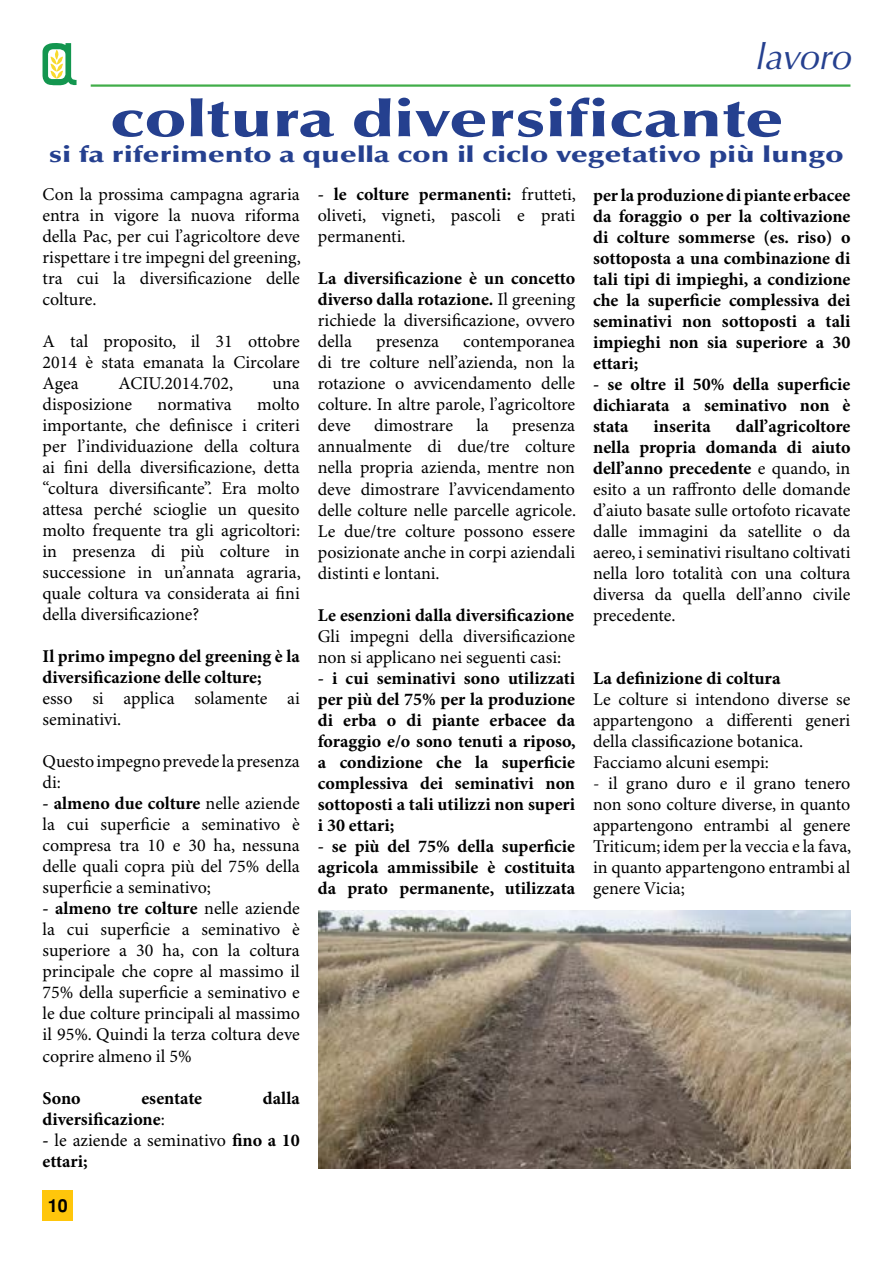
<style>
.page{position:relative;width:893px;height:1263px;background:#fff}
.page>*{position:absolute;margin:0;border:0;box-sizing:border-box;transform-origin:0 0}
.t1{font:900 51.9px "Optima";color:#25408f;scale:1.35 1}
.t2{font:italic 36px "Optima";color:#25408f}
.t3{font:900 22.65px "Optima";color:#25408f;scale:1.35 1}
.t4{font:18px/21px "Minion Pro";color:#000;text-align:justify}
.t5{font:700 18px/21px "Minion Pro";color:#000;text-align:justify}
.t6{font:18px "Minion Pro Bold Capt";color:#000}
.t7{font:700 18px "Helvetica";color:#000}
.s1{font-weight:700}
.s2{font-weight:400}
</style>
<div class="page">
<div style="left:43px;top:1190px;width:30px;height:30px;background:#ffc60b"></div>
<svg style="left:43px;top:43px;width:34px;height:43px"></svg>
<hr style="left:91px;top:84px;width:759px;height:3px;background:#41ad49">
<img style="left:319px;top:910px;width:532px;height:258px">
<h2 class="t2" style="left:754px;top:36px;width:98px">lavoro</h2>
<h1 class="t1" style="left:109px;top:88px;width:501px">coltura diversificante</h1>
<p class="t3" style="left:49px;top:141px;width:590px">si fa riferimento a quella con il ciclo vegetativo più lungo</p>
<p class="t4" style="left:43px;top:185px;width:260px">Con la prossima campagna agraria entra in vigore la nuova riforma della Pac, per cui l’agricoltore deve rispettare i tre impegni del greening, tra cui la diversificazione delle colture.</p>
<p class="t4" style="left:43px;top:332px;width:259px">A tal proposito, il 31 ottobre 2014 è stata emanata la Circolare Agea</p>
<p class="t4" style="left:318px;top:185px;width:260px"><span class="s1">- le colture permanenti:</span> frutteti, oliveti, vigneti, pascoli e prati permanenti.</p>
<p class="t5" style="left:318px;top:269px;width:259px">La diversificazione è un concetto diverso dalla rotazione. <span class="s2">Il greening richiede la diversificazione, ovvero della</span></p>
<p class="t5" style="left:593px;top:185px;width:259px">per la produzione di piante erbacee da foraggio o per la coltivazione di colture sommerse (es. riso) o sottoposta a una combinazione di tali tipi di impieghi, a condizione che la superficie complessiva dei seminativi non sottoposti a tali impieghi non sia superiore a 30 ettari;</p>
<p class="t5" style="left:593px;top:374px;width:259px">- se oltre il 50% della superficie dichiarata a seminativo non è stata</p>
<p class="t4" style="left:318px;top:332px;width:259px;text-indent:145px">contemporanea di tre colture nell’azienda, non la rotazione o avvicendamento delle colture. In altre parole, l’agricoltore deve</p>
<p class="t4" style="left:376px;top:332px;width:64px">presenza</p>
<p class="t4" style="left:118px;top:374px;width:116px">ACIU.2014.702,</p>
<p class="t4" style="left:273px;top:374px;width:29px">una</p>
<p class="t4" style="left:43px;top:395px;width:91px">disposizione</p>
<p class="t4" style="left:158px;top:395px;width:76px">normativa</p>
<p class="t4" style="left:43px;top:395px;width:260px;text-indent:215px">molto importante, che definisce i criteri per l’individuazione della coltura ai fini della diversificazione, detta “coltura diversificante”. Era molto attesa perché scioglie un quesito molto frequente tra gli agricoltori: in presenza di più colture in successione in un’annata agraria, quale coltura va considerata ai fini della diversificazione?</p>
<p class="t5" style="left:43px;top:647px;width:259px">Il primo impegno del greening è la diversificazione delle colture;</p>
<p class="t4" style="left:43px;top:689px;width:259px">esso si applica solamente ai seminativi.</p>
<p class="t4" style="left:43px;top:752px;width:259px">Questo impegno prevede la presenza di:</p>
<p class="t4" style="left:43px;top:794px;width:259px"><span class="s1">- almeno due colture</span> nelle aziende la cui superficie a seminativo è compresa tra 10 e 30 ha, nessuna delle quali copra più del 75% della superficie a seminativo;</p>
<p class="t4" style="left:43px;top:899px;width:259px"><span class="s1">- almeno tre colture</span> nelle aziende la cui superficie a seminativo è superiore a 30 ha, con la coltura principale che copre al massimo il 75% della superficie a seminativo e le due colture principali al massimo il 95%. Quindi la terza coltura deve coprire almeno il 5%</p>
<p class="t5" style="left:43px;top:1088px;width:40px">Sono</p>
<p class="t5" style="left:141px;top:1088px;width:62px">esentate</p>
<p class="t5" style="left:263px;top:1088px;width:39px">dalla</p>
<p class="t5" style="left:43px;top:1109px;width:124px">diversificazione<span class="s2">:</span></p>
<p class="t4" style="left:43px;top:1130px;width:259px"><span class="s1">-</span> le aziende a seminativo <span class="s1">fino a 10 ettari;</span></p>
<p class="t4" style="left:374px;top:416px;width:80px">dimostrare</p>
<p class="t4" style="left:476px;top:416px;width:14px">la</p>
<p class="t4" style="left:593px;top:416px;width:259px;text-indent:143px"><span class="s1">dall’agricoltore nella propria domanda di aiuto dell’anno precedente</span> e quando, in esito a un raffronto delle domande d’aiuto basate sulle ortofoto ricavate dalle immagini da satellite o da aereo, i seminativi risultano coltivati nella loro totalità con una coltura diversa da quella dell’anno civile precedente.</p>
<p class="t5" style="left:654px;top:416px;width:59px">inserita</p>
<p class="t4" style="left:318px;top:416px;width:260px;text-indent:194px">presenza annualmente di due/tre colture nella propria azienda, mentre non deve dimostrare l’avvicendamento delle colture nelle parcelle agricole.<br>Le due/tre colture possono essere posizionate anche in corpi aziendali distinti e lontani.</p>
<p class="t5" style="left:318px;top:605px;width:258px">Le esenzioni dalla diversificazione</p>
<p class="t4" style="left:318px;top:626px;width:259px">Gli impegni della diversificazione non si applicano nei seguenti casi:</p>
<p class="t5" style="left:318px;top:668px;width:260px">- i cui seminativi sono utilizzati per più del 75% per la produzione di erba o di piante erbacee da foraggio e/o sono tenuti a riposo, a condizione che la superficie complessiva dei seminativi non sottoposti a tali utilizzi non superi i 30 ettari;</p>
<p class="t5" style="left:318px;top:836px;width:259px">- se più del 75% della superficie agricola ammissibile è costituita da prato permanente, utilizzata</p>
<p class="t6" style="left:593px;top:667px;width:189px">La definizione di coltura</p>
<p class="t4" style="left:593px;top:689px;width:259px;text-align:left">Le colture si intendono diverse se appartengono a differenti generi della classificazione botanica.<br>Facciamo alcuni esempi:</p>
<p class="t4" style="left:593px;top:773px;width:260px">- il grano duro e il grano tenero non sono colture diverse, in quanto appartengono entrambi al genere Triticum; idem per la veccia e la fava, in quanto appartengono entrambi al genere Vicia;</p>
<p class="t7" style="left:48px;top:1195px;width:22px">10</p>
</div>
